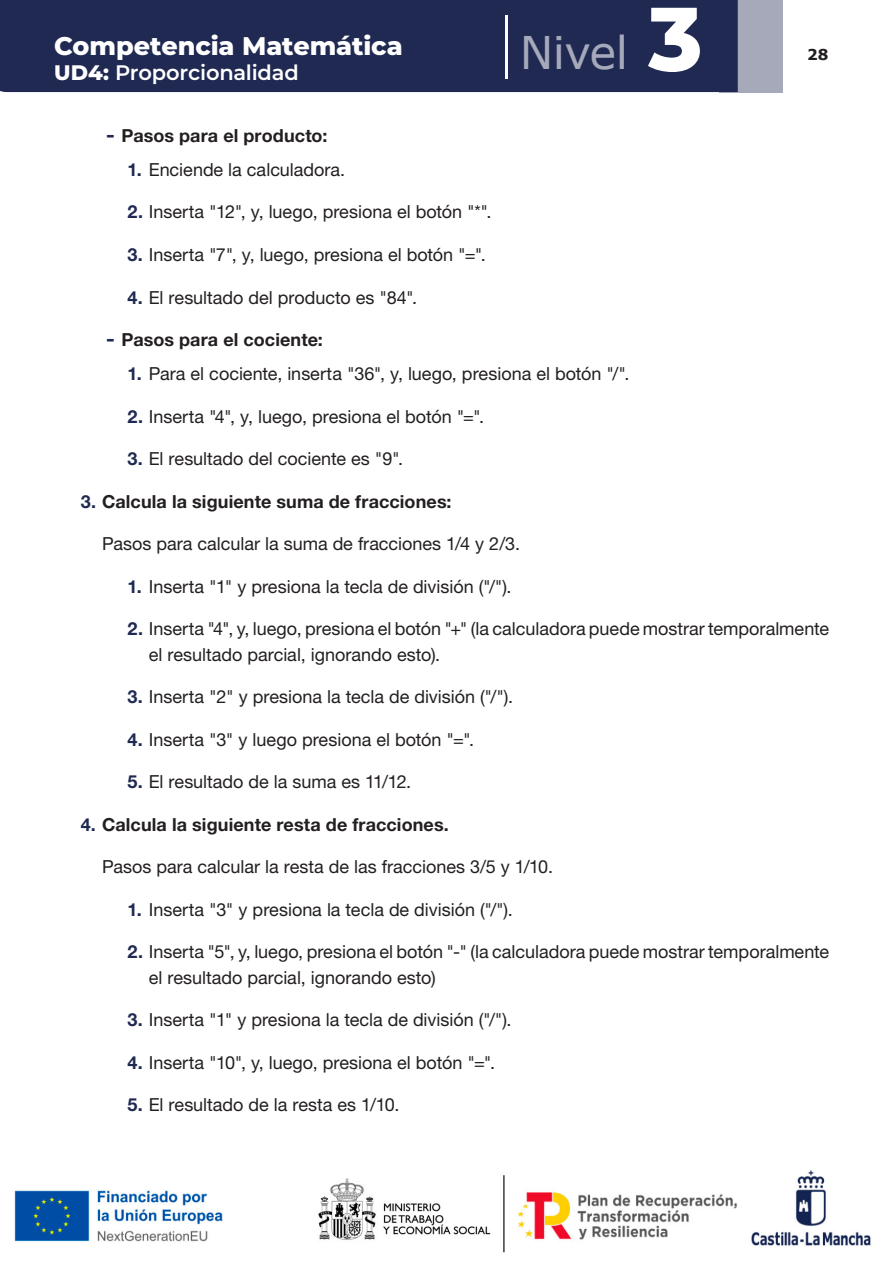
<style>
.page{position:relative;width:893px;height:1263px;background:#fff}
.page>*{position:absolute;margin:0;border:0;box-sizing:border-box;transform-origin:0 0}
.t1{font:45px "Verdana";letter-spacing:-.015em;color:#a5a9ba}
.t2{font:800 25.5px "Montserrat";letter-spacing:-.005em;color:#fff}
.t3{font:600 21px "Montserrat";letter-spacing:-.01em;color:#fff}
.PUNTO_PARRAFO_num{font:18px/25.5px "Helvetica Neue LT 55 Rm";color:#231f20}
.PUNTO_PARRAFO_num-2{font:18px "Helvetica Neue LT 75 Bd";letter-spacing:.005em;color:#231f20}
.PUNTO_PARRAFOS_SIGUI{font:18px "Helvetica Neue LT 55 Rm";color:#231f20}
.t4{font:700 15px "Verdana";color:#231f20}
.s1{font-weight:800}
.s2{font-family:"Montserrat";font-weight:800;font-size:90px;color:#fff}
.s3{font-family:"Verdana";font-weight:700;color:#1f2952}
.s4{font-family:"Helvetica Neue LT 75 Bd";color:#1f2952}
.s5{color:#1f2952}
</style>
<div class="page">
<img style="left:14px;top:1170px;width:857px;height:83px">
<div style="left:719px;top:0;width:63px;height:92px;background:#a5a9ba"></div>
<div style="left:0;top:0;width:738px;height:92px;background:#1f2952"></div>
<hr style="left:505px;top:16px;width:2px;height:63px;background:#fff">
<h2 class="t2" style="left:54px;top:27px;width:350px">Competencia Matemática</h2>
<p class="t3" style="left:54px;top:58px;width:246px"><span class="s1">UD4:</span> Proporcionalidad</p>
<h1 class="t1" style="left:520px;top:22px;width:184px">Nivel <span class="s2">3</span></h1>
<p class="t4" style="left:807px;top:44px;width:23px">28</p>
<p class="PUNTO_PARRAFO_num-2" style="left:106px;top:124px;width:223px"><span class="s3">-</span> Pasos para el producto:</p>
<p class="PUNTO_PARRAFO_num" style="left:128px;top:156px;width:219px"><span class="s4">1.</span> Enciende la calculadora.</p>
<p class="PUNTO_PARRAFO_num" style="left:128px;top:199px;width:366px"><span class="s4">2.</span> Inserta "12", y, luego, presiona el botón "*".</p>
<p class="PUNTO_PARRAFO_num" style="left:128px;top:241px;width:360px"><span class="s4">3.</span> Inserta "7", y, luego, presiona el botón "=".</p>
<p class="PUNTO_PARRAFO_num" style="left:128px;top:284px;width:291px"><span class="s4">4.</span> El resultado del producto es "84".</p>
<p class="PUNTO_PARRAFO_num-2" style="left:106px;top:328px;width:218px"><span class="s3">-</span> Pasos para el cociente:</p>
<p class="PUNTO_PARRAFO_num" style="left:128px;top:360px;width:503px"><span class="s4">1.</span> Para el cociente, inserta "36", y, luego, presiona el botón "/".</p>
<p class="PUNTO_PARRAFO_num" style="left:128px;top:403px;width:358px"><span class="s4">2.</span> Inserta "4", y, luego, presiona el botón "=".</p>
<p class="PUNTO_PARRAFO_num" style="left:128px;top:445px;width:277px"><span class="s4">3.</span> El resultado del cociente es "9".</p>
<p class="PUNTO_PARRAFO_num-2" style="left:81px;top:490px;width:372px"><span class="s5">3.</span> Calcula la siguiente suma de fracciones:</p>
<p class="PUNTO_PARRAFOS_SIGUI" style="left:102px;top:533px;width:420px">Pasos para calcular la suma de fracciones 1/4 y 2/3.</p>
<p class="PUNTO_PARRAFO_num" style="left:128px;top:573px;width:385px"><span class="s4">1.</span> Inserta "1" y presiona la tecla de división ("/").</p>
<p class="PUNTO_PARRAFO_num" style="left:149px;top:615px;width:682px;text-indent:-21px"><span class="s4">2.</span> Inserta "4", y, luego, presiona el botón "+" (la calculadora puede mostrar temporalmente el resultado parcial, ignorando esto).</p>
<p class="PUNTO_PARRAFO_num" style="left:128px;top:683px;width:387px"><span class="s4">3.</span> Inserta "2" y presiona la tecla de división ("/").</p>
<p class="PUNTO_PARRAFO_num" style="left:128px;top:726px;width:348px"><span class="s4">4.</span> Inserta "3" y luego presiona el botón "=".</p>
<p class="PUNTO_PARRAFO_num" style="left:128px;top:768px;width:285px"><span class="s4">5.</span> El resultado de la suma es 11/12.</p>
<p class="PUNTO_PARRAFO_num-2" style="left:81px;top:813px;width:370px"><span class="s5">4.</span> Calcula la siguiente resta de fracciones.</p>
<p class="PUNTO_PARRAFOS_SIGUI" style="left:102px;top:856px;width:452px">Pasos para calcular la resta de las fracciones 3/5 y 1/10.</p>
<p class="PUNTO_PARRAFO_num" style="left:128px;top:896px;width:387px"><span class="s4">1.</span> Inserta "3" y presiona la tecla de división ("/").</p>
<p class="PUNTO_PARRAFO_num" style="left:149px;top:939px;width:682px;text-indent:-21px"><span class="s4">2.</span> Inserta "5", y, luego, presiona el botón "-" (la calculadora puede mostrar temporalmente el resultado parcial, ignorando esto)</p>
<p class="PUNTO_PARRAFO_num" style="left:128px;top:1007px;width:385px"><span class="s4">3.</span> Inserta "1" y presiona la tecla de división ("/").</p>
<p class="PUNTO_PARRAFO_num" style="left:128px;top:1049px;width:369px"><span class="s4">4.</span> Inserta "10", y, luego, presiona el botón "=".</p>
<p class="PUNTO_PARRAFO_num" style="left:128px;top:1092px;width:274px"><span class="s4">5.</span> El resultado de la resta es 1/10.</p>
</div>
